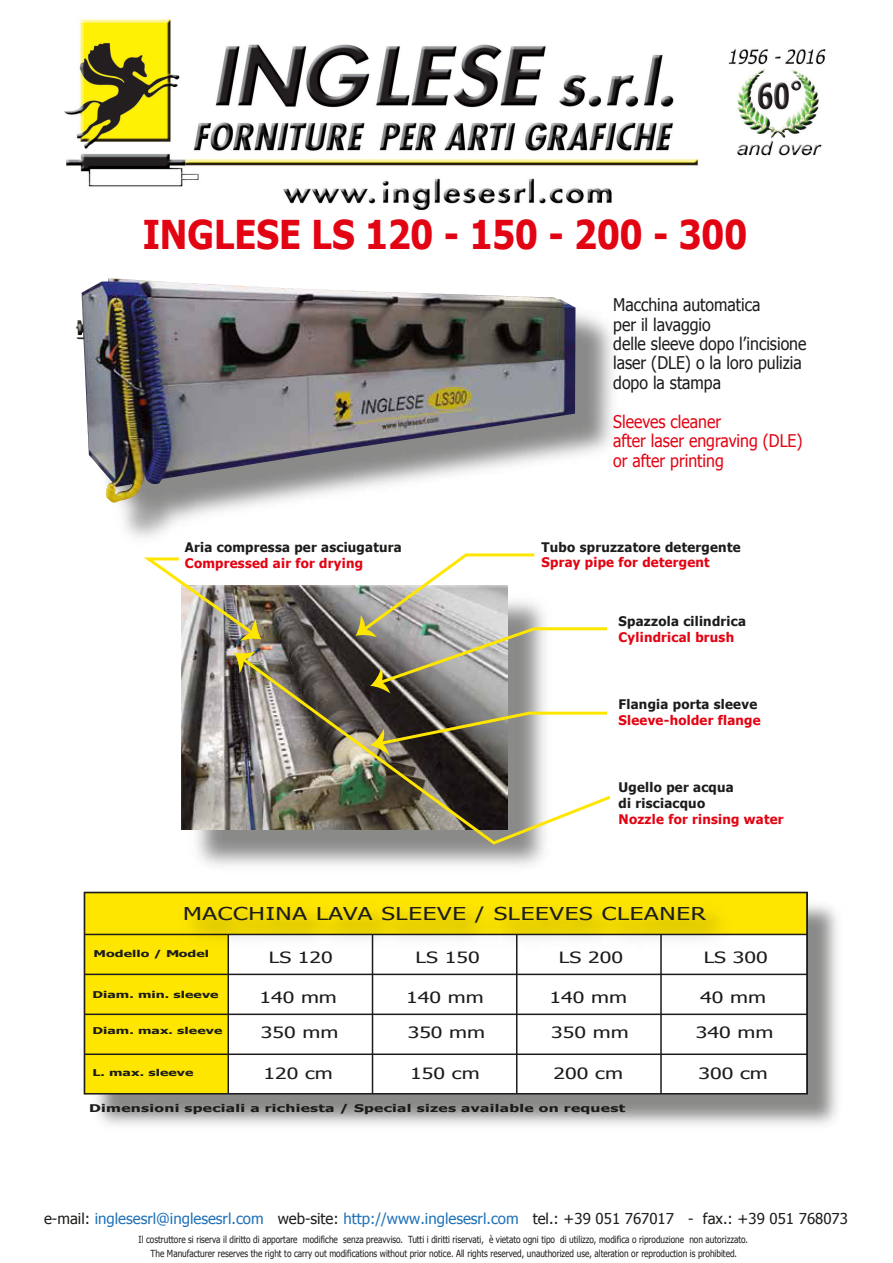
<style>
.page{position:relative;width:893px;height:1263px;background:#fff}
.page>*{position:absolute;margin:0;border:0;box-sizing:border-box;transform-origin:0 0}
.t1{font:700 39.75px "Tahoma";color:#e30413;scale:.9 1}
.t2{font:17.7px "Tahoma";letter-spacing:.03em;color:#1c1c1b;scale:1.37 1}
.t3{font:17.4px/19.4px "Tahoma";color:#1c1c1b;scale:.91 1}
.t4{font:17.4px/19.4px "Tahoma";color:#e30413;scale:.91 1}
.t5{font:15.6px "Tahoma";color:#1c1c1b;scale:1.37 1}
.t6{font:15px "Tahoma";color:#1d1d1b}
.t7{font:700 13.2px/15.9px "Tahoma";letter-spacing:.02em;color:#1c1c1b}
.t8{font:700 13.2px "Tahoma";letter-spacing:.02em;color:#e30413}
.t9{font:700 10.65px "Tahoma";letter-spacing:.02em;color:#1c1c1b;scale:1.47 1}
.t10{font:9.75px/14.5px "Tahoma";color:#1d1d1b;text-align:center;scale:.85 1}
.t11{font:700 9.45px "Tahoma";letter-spacing:.005em;color:#1c1c1b;scale:1.5 1}
.s1{color:#2071b7}
</style>
<div class="page">
<img style="left:64px;top:19px;width:766px;height:191px">
<img style="left:184px;top:829px;width:361px;height:37px">
<img style="left:181px;top:614px;width:174px;height:215px">
<svg style="left:355px;top:614px;width:252px;height:41px"></svg>
<img style="left:238px;top:655px;width:373px;height:191px">
<svg style="left:234px;top:651px;width:22px;height:22px"></svg>
<svg style="left:181px;top:614px;width:81px;height:27px"></svg>
<img style="left:119px;top:307px;width:494px;height:307px">
<img style="left:76px;top:278px;width:499px;height:225px">
<img style="left:87px;top:904px;width:751px;height:222px">
<svg style="left:87px;top:895px;width:718px;height:196px"></svg>
<hr style="left:84px;top:974px;width:723px;height:1px;background:#1c1c1b">
<hr style="left:84px;top:1013px;width:723px;height:2px;background:#1c1c1b">
<hr style="left:84px;top:1053px;width:723px;height:2px;background:#1c1c1b">
<hr style="left:84px;top:934px;width:723px;height:1px;background:#1c1c1b">
<hr style="left:228px;top:934px;width:1px;height:160px;background:#1c1c1b">
<hr style="left:372px;top:934px;width:1px;height:160px;background:#1c1c1b">
<hr style="left:516px;top:934px;width:1px;height:160px;background:#1c1c1b">
<hr style="left:660px;top:934px;width:2px;height:160px;background:#1c1c1b">
<div style="left:84px;top:892px;width:724px;height:202px;border:2px solid #1c1c1b"></div>
<img style="left:170px;top:892px;width:573px;height:68px">
<h1 class="t1" style="left:143px;top:206px;width:673px">INGLESE LS 120 - 150 - 200 - 300</h1>
<h3 class="t7" style="left:185px;top:538px;width:218px">Aria compressa per asciugatura</h3>
<h3 class="t8" style="left:185px;top:553px;width:180px">Compressed air for drying</h3>
<h3 class="t3" style="left:613px;top:294px;width:214px">Macchina automatica<br>per il lavaggio<br>delle sleeve dopo l’incisione laser (DLE) o la loro pulizia dopo la stampa</h3>
<h3 class="t4" style="left:613px;top:411px;width:210px">Sleeves cleaner<br>after laser engraving (DLE) or after printing</h3>
<h3 class="t7" style="left:541px;top:538px;width:201px">Tubo spruzzatore detergente</h3>
<h3 class="t8" style="left:541px;top:553px;width:170px">Spray pipe for detergent</h3>
<h3 class="t7" style="left:619px;top:612px;width:129px">Spazzola cilindrica</h3>
<h3 class="t8" style="left:619px;top:628px;width:117px">Cylindrical brush</h3>
<h3 class="t7" style="left:619px;top:695px;width:140px">Flangia porta sleeve</h3>
<h3 class="t8" style="left:619px;top:711px;width:144px">Sleeve-holder flange</h3>
<h3 class="t7" style="left:619px;top:778px;width:117px">Ugello per acqua di risciacquo</h3>
<h3 class="t8" style="left:619px;top:809px;width:167px">Nozzle for rinsing water</h3>
<h2 class="t2" style="left:183px;top:902px;width:383px">MACCHINA LAVA SLEEVE / SLEEVES CLEANER</h2>
<p class="t11" style="left:94px;top:947px;width:79px">Modello / Model</p>
<p class="t11" style="left:92px;top:987px;width:86px">Diam. min. sleeve</p>
<p class="t11" style="left:92px;top:1024px;width:88px">Diam. max. sleeve</p>
<p class="t11" style="left:92px;top:1066px;width:69px">L. max. sleeve</p>
<h3 class="t5" style="left:269px;top:947px;width:48px">LS 120</h3>
<h3 class="t5" style="left:415px;top:947px;width:48px">LS 150</h3>
<h3 class="t5" style="left:559px;top:947px;width:48px">LS 200</h3>
<h3 class="t5" style="left:704px;top:947px;width:48px">LS 300</h3>
<h3 class="t5" style="left:259px;top:987px;width:58px">140 mm</h3>
<h3 class="t5" style="left:406px;top:987px;width:58px">140 mm</h3>
<h3 class="t5" style="left:550px;top:987px;width:58px">140 mm</h3>
<h3 class="t5" style="left:700px;top:987px;width:50px">40 mm</h3>
<h3 class="t5" style="left:261px;top:1021px;width:58px">350 mm</h3>
<h3 class="t5" style="left:408px;top:1021px;width:58px">350 mm</h3>
<h3 class="t5" style="left:551px;top:1021px;width:58px">350 mm</h3>
<h3 class="t5" style="left:696px;top:1021px;width:58px">340 mm</h3>
<h3 class="t5" style="left:263px;top:1062px;width:52px">120 cm</h3>
<h3 class="t5" style="left:410px;top:1062px;width:52px">150 cm</h3>
<h3 class="t5" style="left:554px;top:1062px;width:52px">200 cm</h3>
<h3 class="t5" style="left:698px;top:1062px;width:52px">300 cm</h3>
<p class="t9" style="left:89px;top:1101px;width:366px">Dimensioni speciali a richiesta / Special sizes available on request</p>
<h3 class="t6" style="left:44px;top:1208px;width:805px">e-mail: <span class="s1">inglesesrl@inglesesrl.com</span> web-site: <span class="s1">http://www.inglesesrl.com</span> tel.: +39 051 767017 - fax.: +39 051 768073</h3>
<p class="t10" style="left:139px;top:1231px;width:718px">Il costruttore si riserva il diritto di apportare modifiche senza preavviso. Tutti i diritti riservati, è vietato ogni tipo di utilizzo, modifica o riproduzione non autorizzato.<br>The Manufacturer reserves the right to carry out modifications without prior notice. All rights reserved, unauthorized use, alteration or reproduction is prohibited.</p>
</div>
